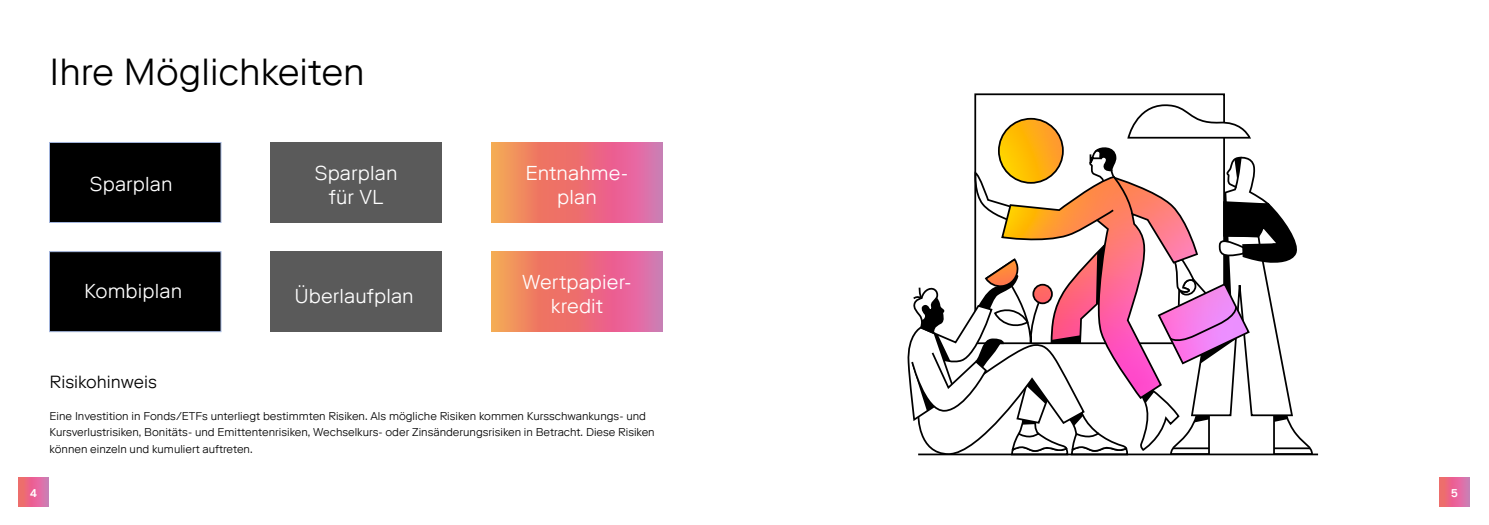
<style>
.page{position:relative;width:1489px;height:525px;background:#fff}
.page>*{position:absolute;margin:0;border:0;box-sizing:border-box;transform-origin:0 0}
.t1{font:300 37.5px "Riforma LLTT";color:#000}
.t2{font:300 20px/24px "Riforma LLTT";letter-spacing:.005em;color:#fff;text-align:center}
.t3{font:300 17.5px "Riforma LLTT";color:#000}
.t4{font:300 11.25px/16.2px "Riforma LLTT";color:#000}
.t5{font:500 11.25px "Riforma LLTT";color:#fff}
</style>
<div class="page">
<svg style="left:19px;top:477px;width:29px;height:29px"></svg>
<svg style="left:1439px;top:477px;width:29px;height:29px"></svg>
<div style="left:49px;top:142px;width:172px;height:81px;background:#000;border:1px solid #a2b4dc"></div>
<svg style="left:491px;top:142px;width:171px;height:80px;background:#ea7679"></svg>
<div style="left:49px;top:251px;width:172px;height:81px;background:#000;border:1px solid #a2b4dc"></div>
<div style="left:270px;top:251px;width:172px;height:80px;background:#5a5a5a"></div>
<svg style="left:491px;top:251px;width:171px;height:80px;background:#ea7679"></svg>
<div style="left:270px;top:142px;width:172px;height:80px;background:#5a5a5a"></div>
<svg style="left:974px;top:93px;width:251px;height:53px"></svg>
<svg style="left:1126px;top:103px;width:125px;height:37px"></svg>
<hr style="left:918px;top:453px;width:399px;height:2px;background:#000">
<img style="left:998px;top:119px;width:64px;height:64px;border-radius:32px">
<svg style="left:907px;top:146px;width:406px;height:310px"></svg>
<h1 class="t1" style="left:50px;top:48px;width:316px">Ihre Möglichkeiten</h1>
<h2 class="t2" style="left:315px;top:160px;width:84px">Sparplan für VL</h2>
<h2 class="t2" style="left:90px;top:172px;width:84px">Sparplan</h2>
<h2 class="t2" style="left:525px;top:160px;width:104px">Entnahme&shy;plan</h2>
<h2 class="t2" style="left:84px;top:278px;width:100px">Kombiplan</h2>
<h2 class="t2" style="left:294px;top:283px;width:121px">Überlaufplan</h2>
<h2 class="t2" style="left:522px;top:269px;width:111px">Wertpapier&shy;kredit</h2>
<h3 class="t3" style="left:50px;top:370px;width:109px">Risikohinweis</h3>
<p class="t4" style="left:50px;top:407px;width:606px">Eine Investition in Fonds/ETFs unterliegt bestimmten Risiken. Als mögliche Risiken kommen Kursschwankungs- und<br>Kursverlustrisiken, Bonitäts- und Emittentenrisiken, Wechselkurs- oder Zinsänderungsrisiken in Betracht. Diese Risiken können einzeln und kumuliert auftreten.</p>
<p class="t5" style="left:30px;top:485px;width:8px">4</p>
<p class="t5" style="left:1450px;top:485px;width:8px">5</p>
</div>
